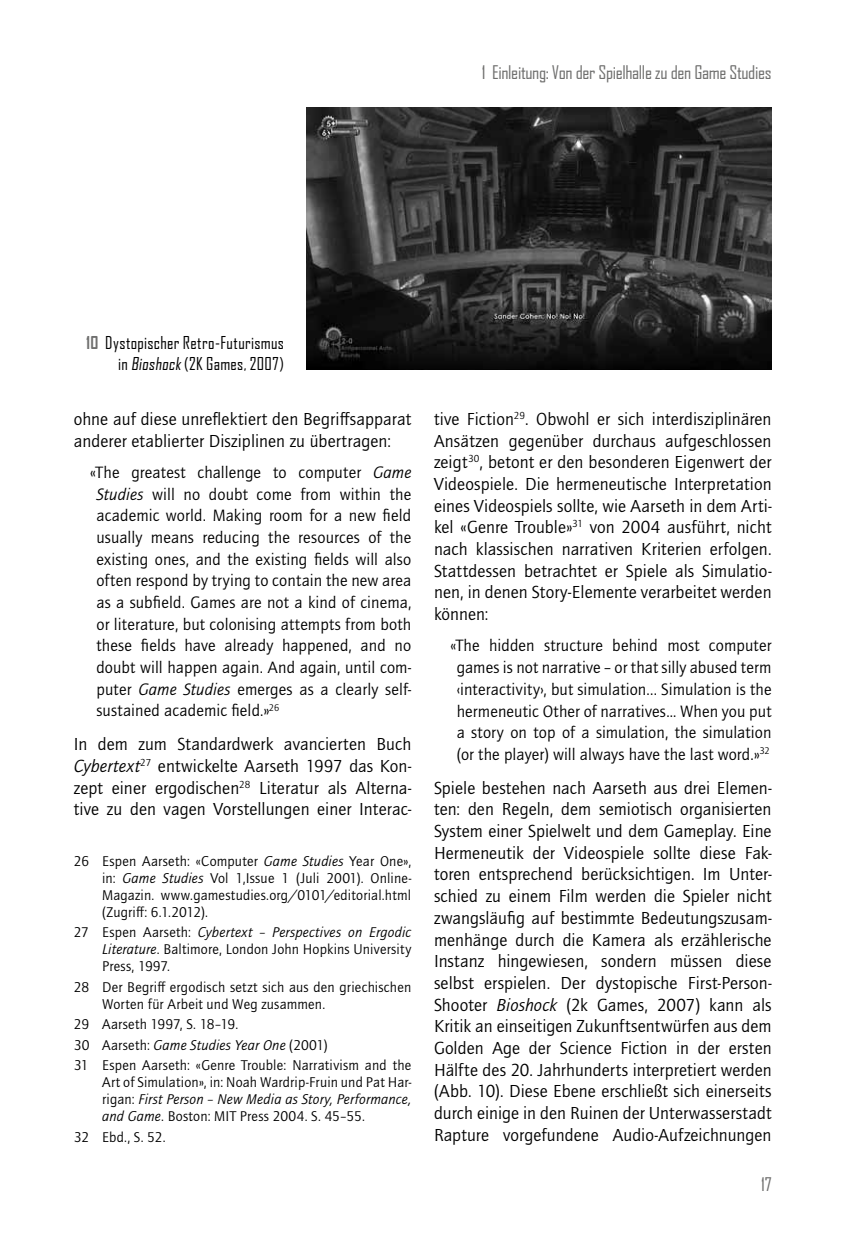
<style>
.page{position:relative;width:851px;height:1248px;background:#fff}
.page>*{position:absolute;margin:0;border:0;box-sizing:border-box;transform-origin:0 0}
.t1{font:18px/21.6px "Quay Sans ITC Std";letter-spacing:.005em;color:#000;text-align:justify}
.t2{font:18px "Agency FB";letter-spacing:-.02em;color:#6f6f6e;scale:1.05 1}
.t3{font:17px/21.6px "Quay Sans ITC Std";letter-spacing:.01em;color:#000;text-align:justify}
.t4{font:17px/20.4px "Agency FB";letter-spacing:.02em;color:#000;text-align:right}
.t5{font:14.6px/17px "Quay Sans ITC Std";letter-spacing:.015em;color:#000;text-align:justify}
.s1{font-weight:700;color:#6f6f6e}
.s2{font-style:italic}
</style>
<div class="page">
<img style="left:306px;top:108px;width:465px;height:261px">
<p class="t2" style="left:482px;top:62px;width:277px">1 Einleitung: Von der Spielhalle zu den Game Studies</p>
<p class="t4" style="left:86px;top:332px;width:199px"><span class="s1">10</span> Dystopischer Retro-Futurismus in Bioshock(2K Games, 2007)</p>
<p class="t1" style="left:74px;top:408px;width:339px">ohne auf diese unreflektiert den Begriffsapparat anderer etablierter Disziplinen zu übertragen:</p>
<p class="t3" style="left:96px;top:461px;width:316px;text-indent:-6px">«The greatest challenge to computer <span class="s2">Game Studies</span> will no doubt come from within the academic world. Making room for a new field usually means reducing the resources of the existing ones, and the existing fields will also often respond by trying to contain the new area as a subfield. Games are not a kind of cinema, or literature, but colonising attempts from both these fields have already happened, and no doubt will happen again. And again, until com&shy;puter <span class="s2">Game Studies</span> emerges as a clearly self&shy;sustained academic field.»<sup>26</sup></p>
<p class="t1" style="left:74px;top:733px;width:339px">In dem zum Standardwerk avancierten Buch <span class="s2">Cybertext</span><sup>27</sup> entwickelte Aarseth 1997 das Kon&shy;zept einer ergodischen<sup>28</sup> Literatur als Alterna&shy;tive zu den vagen Vorstellungen einer Interac-</p>
<p class="t5" style="left:102px;top:852px;width:310px;text-indent:-28px">26 Espen Aarseth: «Computer <span class="s2">Game Studies</span> Year One», in: <span class="s2">Game Studies</span> Vol 1,Issue 1 (Juli 2001). Online-Magazin. www.gamestudies.org/0101/editorial.html (Zugriff: 6.1.2012).</p>
<p class="t5" style="left:102px;top:924px;width:310px;text-indent:-28px">27 Espen Aarseth: <span class="s2">Cybertext – Perspectives on Ergodic Literature</span>. Baltimore, London John Hopkins University Press, 1997.</p>
<p class="t5" style="left:102px;top:978px;width:310px;text-indent:-28px">28 Der Begriff ergodisch setzt sich aus den griechischen<br>Worten für Arbeit und Weg zusammen.</p>
<p class="t5" style="left:74px;top:1014px;width:339px;line-height:20.4px;text-align:left">29 Aarseth 1997, S. 18–19.<br>30 Aarseth: <span class="s2">Game Studies Year One</span> (2001)<br>31 Espen Aarseth: «Genre Trouble: Narrativism and the</p>
<p class="t5" style="left:102px;top:1073px;width:310px">Art of Simulation», in: Noah Wardrip-Fruin und Pat Har&shy;rigan: <span class="s2">First Person – New Media as Story, Performance, and Game</span>. Boston: MIT Press 2004. S. 45–55.</p>
<p class="t5" style="left:74px;top:1128px;width:93px">32 Ebd., S. 52.</p>
<p class="t1" style="left:434px;top:408px;width:339px">tive Fiction<sup>29</sup>. Obwohl er sich interdisziplinären Ansätzen gegenüber durchaus aufgeschlossen zeigt<sup>30</sup>, betont er den besonderen Eigenwert der Videospiele. Die hermeneutische Interpretation eines Videospiels sollte, wie Aarseth in dem Arti&shy;kel «Genre Trouble»<sup>31</sup> von 2004 ausführt, nicht nach klassischen narrativen Kriterien erfolgen.<br>Stattdessen betrachtet er Spiele als Simulatio&shy;nen, in denen Story-Elemente verarbeitet werden können:</p>
<p class="t3" style="left:450px;top:635px;width:322px;text-align:center">«The hidden structure behind most computer games is not narrative – or that silly abused term ‹interactivity›, but simulation... Simulation is the hermeneutic Other of narratives… When you put a story on top of a simulation, the simulation (or the player) will always have the last word.»<sup>32</sup></p>
<p class="t1" style="left:434px;top:777px;width:339px">Spiele bestehen nach Aarseth aus drei Elemen&shy;ten: den Regeln, dem semiotisch organisierten System einer Spielwelt und dem Gameplay. Eine Hermeneutik der Videospiele sollte diese Fak&shy;toren entsprechend berücksichtigen. Im Unter&shy;schied zu einem Film werden die Spieler nicht zwangsläufig auf bestimmte Bedeutungszusam&shy;menhänge durch die Kamera als erzählerische Instanz hingewiesen, sondern müssen diese selbst erspielen. Der dystopische First-Person-Shooter <span class="s2">Bioshock</span> (2k Games, 2007) kann als Kritik an einseitigen Zukunftsentwürfen aus dem Golden Age der Science Fiction in der ersten Hälfte des 20. Jahrhunderts interpretiert werden (Abb. 10). Diese Ebene erschließt sich einerseits durch einige in den Ruinen der Unterwasserstadt Rapture vorgefundene Audio-Aufzeichnungen</p>
<p class="t2" style="left:761px;top:1173px;width:11px">17</p>
</div>
